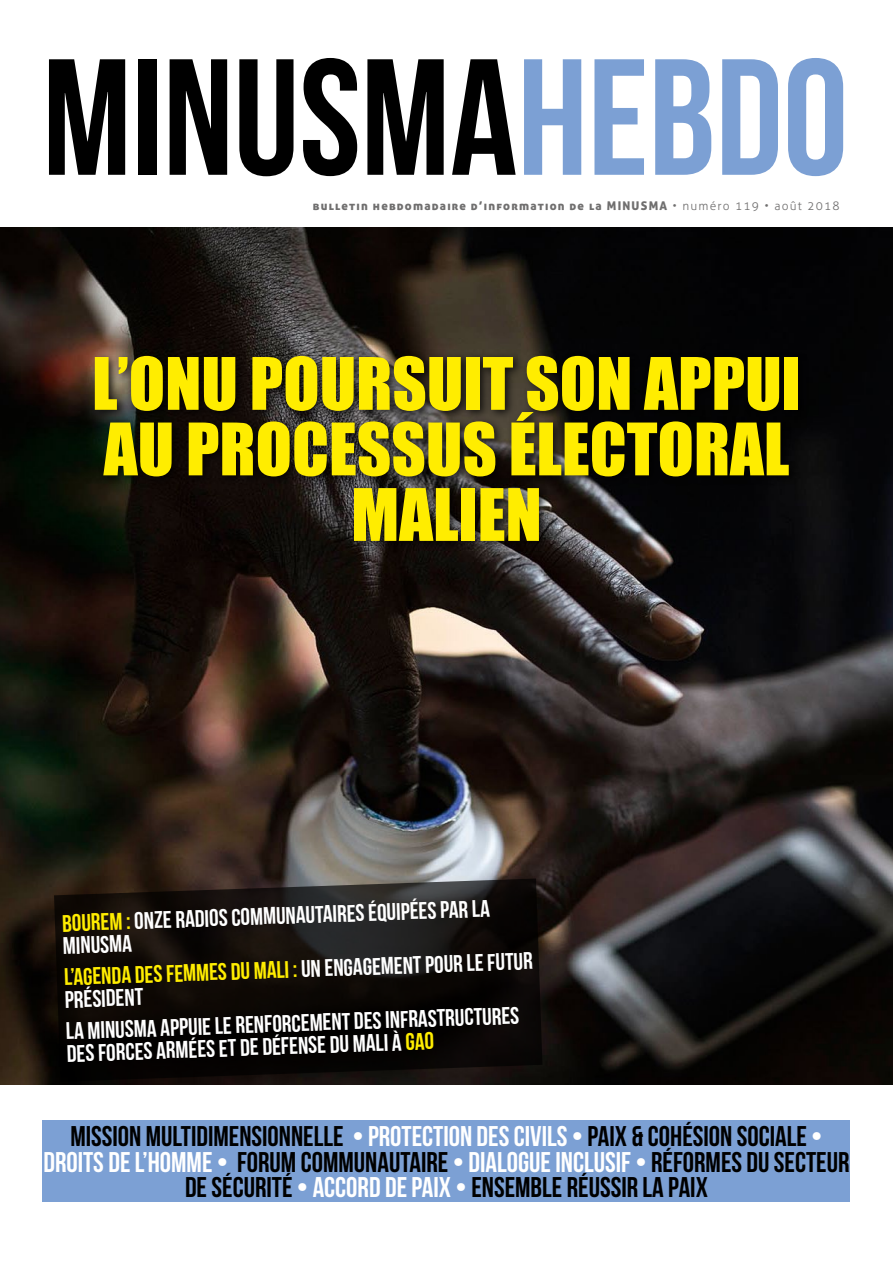
<style>
.page{position:relative;width:893px;height:1263px;background:#fff}
.page>*{position:absolute;margin:0;border:0;box-sizing:border-box;transform-origin:0 0}
.t1{font:165px "Bebas Neue";color:#000}
.t2{font:66.75px/65.6px "Impact";color:#ffed00;text-align:center}
.t3{font:28.5px/25.5px "Bebas Neue";color:#000;text-align:center}
.t4{font:24px/22.5px "Bebas Neue";color:#fff}
.t5{font:12px "Aller Display";letter-spacing:.1em;color:#706f6f}
.s1{color:#7ca0d4}
.s2{font-family:"Aller";font-weight:300}
.s3{color:#ffed00}
.s4{color:#fff}
</style>
<div class="page">
<img style="left:0;top:227px;width:893px;height:858px">
<div style="left:43px;top:1121px;width:807px;height:81px;background:#7ca0d4"></div>
<svg style="left:54px;top:878px;width:488px;height:204px;background:#120f0c"></svg>
<div style="left:90px;top:351px;width:720px;height:201px;background:#000;opacity:.75"></div>
<h1 class="t1" style="left:43px;top:27px;width:807px">MINUSMA<span class="s1">HEBDO</span></h1>
<p class="t5" style="left:313px;top:198px;width:528px">bulletin hebdomadaire d’information de la MINUSMA <span class="s2">• numéro 119 • août 2018</span></p>
<h2 class="t2" style="left:92px;top:349px;width:710px">L’ONU POURSUIT SON APPUI<br>AU PROCESSUS ÉLECTORAL<br>MALIEN</h2>
<p class="t4" style="left:62px;top:912px;width:429px;rotate:-2deg"><span class="s3">BOUREM :</span> ONZE RADIOS COMMUNAUTAIRES ÉQUIPÉES PAR LA<br>MINUSMA</p>
<p class="t4" style="left:64px;top:966px;width:471px;rotate:-2deg"><span class="s3">L’AGENDA DES FEMMES DU MALI :</span> UN ENGAGEMENT POUR LE FUTUR<br>PRÉSIDENT</p>
<p class="t4" style="left:66px;top:1019px;width:455px;rotate:-2deg">LA MINUSMA APPUIE LE RENFORCEMENT DES INFRASTRUCTURES<br>DES FORCES ARMÉES ET DE DÉFENSE DU MALI À <span class="s3">GAO</span></p>
<p class="t3" style="left:43px;top:1123px;width:808px">MISSION MULTIDIMENSIONNELLE <span class="s4">• PROTECTION DES CIVILS •</span> PAIX &amp; COHÉSION SOCIALE <span class="s4">•<br>DROITS DE L’HOMME •</span> FORUM COMMUNAUTAIRE <span class="s4">• DIALOGUE INCLUSIF •</span> RÉFORMES DU SECTEUR<br>DE SÉCURITÉ <span class="s4">• ACCORD DE PAIX •</span> ENSEMBLE RÉUSSIR LA PAIX</p>
</div>
